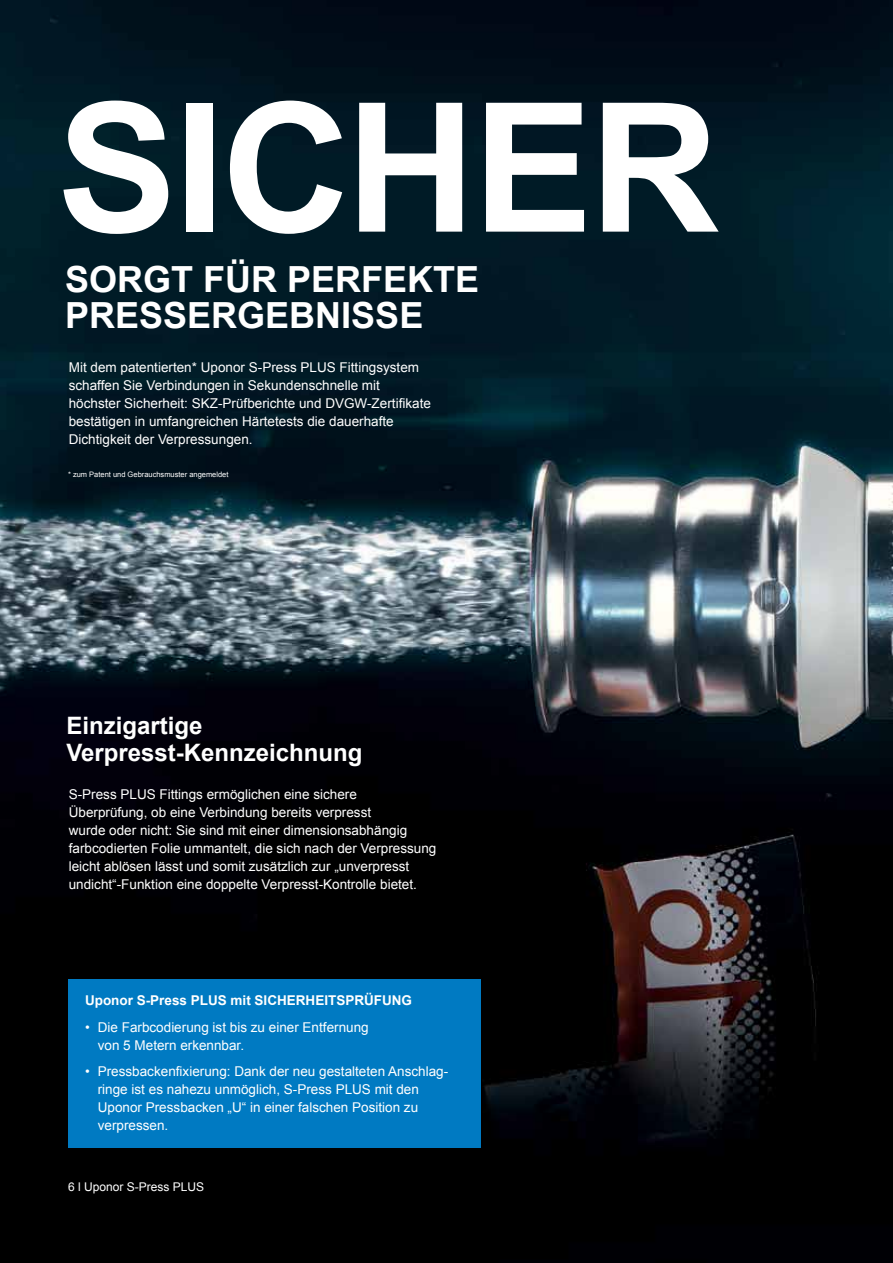
<style>
.page{position:relative;width:893px;height:1263px;background:#fff}
.page>*{position:absolute;margin:0;border:0;box-sizing:border-box;transform-origin:0 0}
.t1{font:700 180px "Arial";letter-spacing:-.02em;color:#fff}
.t2{font:700 36px/35.8px "Arial";color:#fff}
.t3{font:700 24px/27px "Arial";color:#fff}
.t4{font:13.5px/18px "Arial";color:#fff}
.t5{font:700 13.5px "Arial";color:#fff}
.t6{font:12px "Arial";color:#fff}
.t7{font:7.5px "Arial";color:#fff}
</style>
<div class="page">
<img style="left:0;top:0;width:893px;height:1263px">
<div style="left:68px;top:978px;width:412px;height:169px;background:#007ac2"></div>
<h1 class="t1" style="left:57px;top:48px;width:664px">SICHER</h1>
<h2 class="t2" style="left:65px;top:262px;width:416px">SORGT FÜR PERFEKTE<br>PRESSERGEBNISSE</h2>
<p class="t4" style="left:69px;top:358px;width:364px">Mit dem patentierten* Uponor S-Press PLUS Fittingsystem schaffen Sie Verbindungen in Sekundenschnelle mit höchster Sicherheit: SKZ-Prüfberichte und DVGW-Zertifikate bestätigen in umfangreichen Härtetests die dauerhafte Dichtigkeit der Verpressungen.</p>
<p class="t7" style="left:68px;top:470px;width:162px">* zum Patent und Gebrauchsmuster angemeldet</p>
<h3 class="t3" style="left:66px;top:712px;width:298px">Einzigartige<br>Verpresst-Kennzeichnung</h3>
<p class="t4" style="left:69px;top:785px;width:369px">S-Press PLUS Fittings ermöglichen eine sichere Überprüfung, ob eine Verbindung bereits verpresst<br>wurde oder nicht: Sie sind mit einer dimensionsabhängig farbcodierten Folie ummantelt, die sich nach der Verpressung leicht ablösen lässt und somit zusätzlich zur „unverpresst undicht“-Funktion eine doppelte Verpresst-Kontrolle bietet.</p>
<p class="t5" style="left:85px;top:992px;width:329px">Uponor S-Press PLUS mit SICHERHEITSPRÜFUNG</p>
<p class="t4" style="left:98px;top:1018px;width:272px;text-indent:-13px">• Die Farbcodierung ist bis zu einer Entfernung von 5 Metern erkennbar.</p>
<p class="t4" style="left:98px;top:1063px;width:352px;text-indent:-13px">• Pressbackenfixierung: Dank der neu gestalteten Anschlag&shy;ringe ist es nahezu unmöglich, S-Press PLUS mit den Uponor Pressbacken „U“ in einer falschen Position zu verpressen.</p>
<p class="t6" style="left:68px;top:1179px;width:138px">6 l Uponor S-Press PLUS</p>
</div>
